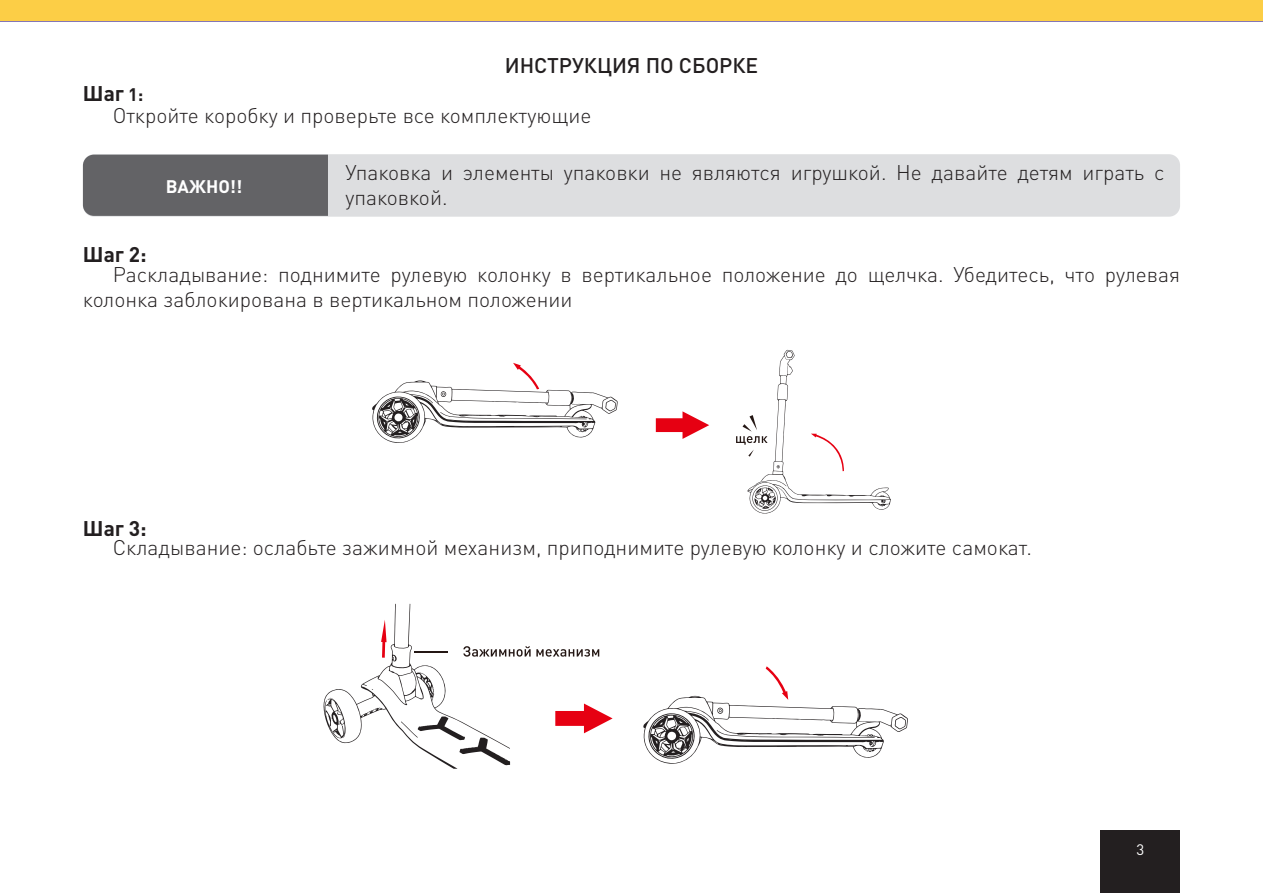
<style>
.page{position:relative;width:1263px;height:893px;background:#fff}
.page>*{position:absolute;margin:0;border:0;box-sizing:border-box;transform-origin:0 0}
.Обычный_текст__с_отс{font:300 21px/25.2px "DIN Pro";color:#231f20}
.Обычный_текст{font:300 21px/25.2px "DIN Pro";color:#231f20}
.РАЗДЕЛ{font:500 21px "DIN Pro";color:#231f20}
.Заголовок_над_тексто{font:700 21px "DIN Pro";color:#231f20}
.РАЗДЕЛ-2{font:700 18px "DIN Pro";color:#fff}
.t1{font:15px "DIN Pro";color:#fff}
.s1{font-size:18px}
</style>
<div class="page">
<div style="left:0;top:0;width:1263px;height:21px;background:#fcce46"></div>
<div style="left:1101px;top:831px;width:79px;height:62px;background:#231f20"></div>
<div style="left:83px;top:154px;width:1097px;height:63px;background:#dddee0;border-radius:11px"></div>
<div style="left:83px;top:155px;width:245px;height:61px;background:#636366"></div>
<svg style="left:656px;top:411px;width:53px;height:28px"></svg>
<svg style="left:372px;top:363px;width:246px;height:80px"></svg>
<svg style="left:736px;top:350px;width:155px;height:164px"></svg>
<svg style="left:643px;top:666px;width:265px;height:98px"></svg>
<svg style="left:323px;top:604px;width:290px;height:165px"></svg>
<p class="РАЗДЕЛ" style="left:505px;top:49px;width:255px">ИНСТРУКЦИЯ ПО СБОРКЕ</p>
<p class="Заголовок_над_тексто" style="left:83px;top:76px;width:62px">Шаг <span class="s1">1:</span></p>
<p class="Обычный_текст__с_отс" style="left:113px;top:101px;width:480px">Откройте коробку и проверьте все комплектующие</p>
<p class="РАЗДЕЛ-2" style="left:166px;top:172px;width:78px">ВАЖНО!!</p>
<p class="Обычный_текст" style="left:345px;top:158px;width:820px">Упаковка и элементы упаковки не являются игрушкой. Не давайте детям играть с упаковкой.</p>
<p class="Заголовок_над_тексто" style="left:83px;top:237px;width:65px">Шаг 2:</p>
<p class="Обычный_текст__с_отс" style="left:83px;top:260px;width:1099px;text-indent:30px">Раскладывание: поднимите рулевую колонку в вертикальное положение до щелчка. Убедитесь, что рулевая колонка заблокирована в вертикальном положении</p>
<p class="Заголовок_над_тексто" style="left:83px;top:510px;width:65px">Шаг 3:</p>
<p class="Обычный_текст__с_отс" style="left:113px;top:533px;width:921px">Складывание: ослабьте зажимной механизм, приподнимите рулевую колонку и сложите самокат.</p>
<p class="t1" style="left:1136px;top:839px;width:9px">3</p>
</div>
